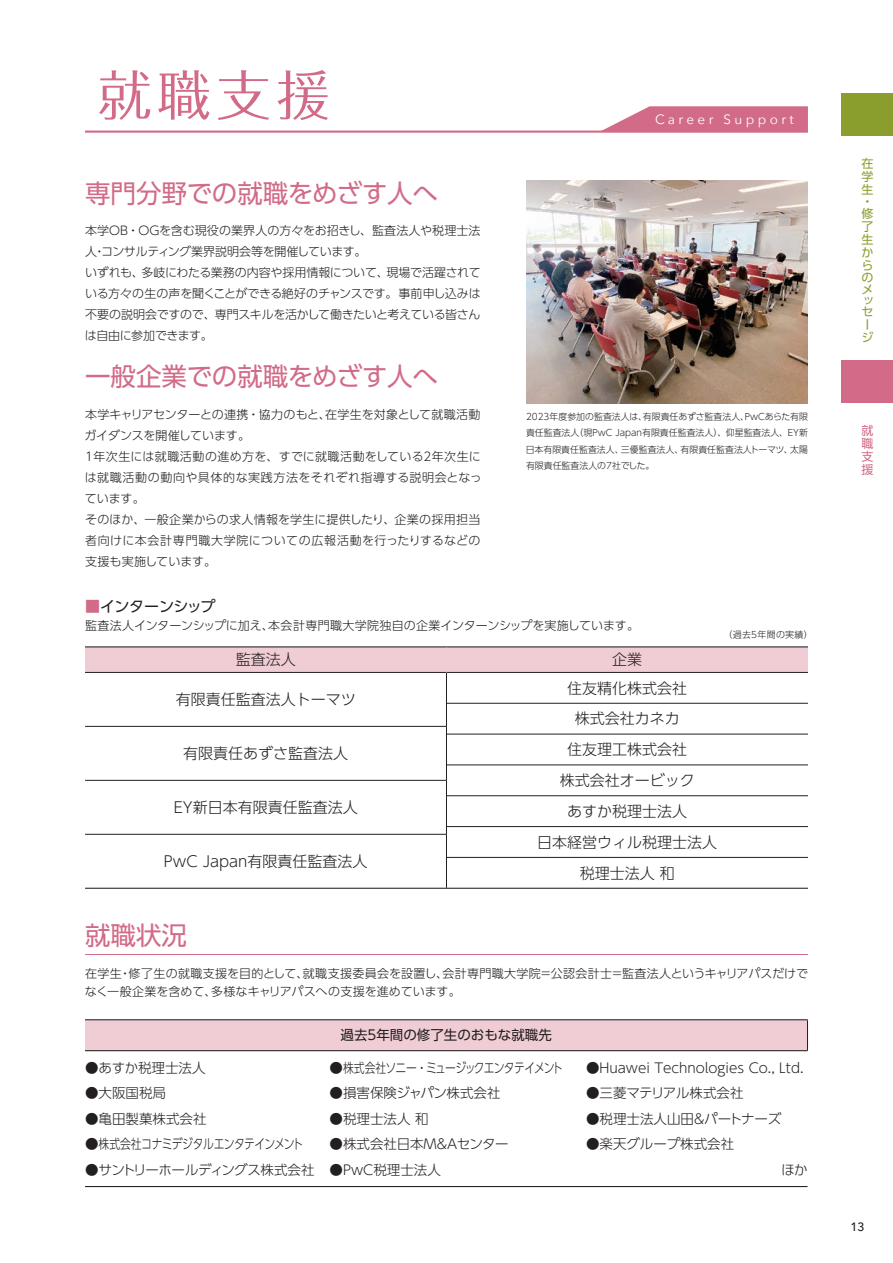
<style>
.page{position:relative;width:893px;height:1263px;background:#fff}
.page>*{position:absolute;margin:0;border:0;box-sizing:border-box;transform-origin:0 0}
.t1{font:54px "Folk Pro";color:#d26b87}
.t2{font:25.5px "UD Shin Go Pr 6 N";color:#d26b87}
.t3{font:300 15px/30.9px "UD Shin Go Pr 6 N";color:#231f20;text-align:center}
.t4{font:15px "UD Shin Go Pr 6 N";letter-spacing:-.03em;color:#231f20}
.t5{font:300 13.5px "UD Shin Go Pr 6 N";color:#231f20}
.t6{font:300 13.5px "UD Shin Go Pr 6 N";letter-spacing:-.02em;color:#231f20}
.t7{font:300 13.5px "UD Shin Go Pr 6 N";letter-spacing:-.065em;color:#231f20}
.t8{font:300 13.5px "UD Shin Go Pr 6 N";letter-spacing:-.055em;color:#231f20}
.t9{font:13.5px "UD Shin Go Pr 6 N";color:#231f20}
.t10{font:13.5px "Avenir Next";letter-spacing:.25em;color:#fff}
.t11{font:300 12px/21px "UD Shin Go Pr 6 N";letter-spacing:.03em;color:#231f20}
.t12{font:300 12px/21px "UD Shin Go Pr 6 N";letter-spacing:-.02em;color:#231f20}
.t13{font:300 12px/18px "UD Shin Go Pr 6 N";color:#231f20}
.t14{font:12px/12.6px "UD Shin Go Pr 6 N";color:#899e2c}
.t15{font:12px/12.9px "UD Shin Go Pr 6 N";color:#d26b87;text-align:justify}
.t16{font:500 12px "Avenir Next LT Pro";color:#231f20}
.t17{font:300 9px/16.5px "UD Shin Go Pr 6 N";color:#231f20;text-align:justify}
.t18{font:300 9px "UD Shin Go Pr 6 N";letter-spacing:.03em;color:#231f20}
.s1{color:#d26b87}
</style>
<div class="page">
<div style="left:842px;top:94px;width:51px;height:42px;background:#899e2c"></div>
<div style="left:842px;top:361px;width:51px;height:42px;background:#d26b87"></div>
<img style="left:526px;top:180px;width:282px;height:223px">
<div style="left:85px;top:647px;width:361px;height:25px;background:#f0cdd5"></div>
<hr style="left:85px;top:646px;width:362px;height:1px;background:#231f20">
<hr style="left:85px;top:888px;width:362px;height:1px;background:#231f20">
<hr style="left:85px;top:672px;width:362px;height:1px;background:#231f20">
<hr style="left:85px;top:726px;width:362px;height:1px;background:#231f20">
<hr style="left:85px;top:780px;width:362px;height:1px;background:#231f20">
<hr style="left:85px;top:834px;width:362px;height:1px;background:#231f20">
<hr style="left:446px;top:673px;width:1px;height:53px;background:#231f20">
<hr style="left:446px;top:727px;width:1px;height:53px;background:#231f20">
<hr style="left:446px;top:780px;width:1px;height:54px;background:#231f20">
<hr style="left:446px;top:834px;width:1px;height:54px;background:#231f20">
<div style="left:446px;top:647px;width:362px;height:25px;background:#f0cdd5"></div>
<hr style="left:446px;top:646px;width:362px;height:1px;background:#231f20">
<hr style="left:446px;top:888px;width:362px;height:1px;background:#231f20">
<hr style="left:446px;top:672px;width:362px;height:1px;background:#231f20">
<hr style="left:446px;top:703px;width:362px;height:1px;background:#231f20">
<hr style="left:446px;top:734px;width:362px;height:1px;background:#231f20">
<hr style="left:446px;top:765px;width:362px;height:1px;background:#231f20">
<hr style="left:446px;top:795px;width:362px;height:1px;background:#231f20">
<hr style="left:446px;top:826px;width:362px;height:1px;background:#231f20">
<hr style="left:446px;top:857px;width:362px;height:1px;background:#231f20">
<hr style="left:85px;top:954px;width:723px;height:1px;background:#d26b87">
<div style="left:85px;top:1020px;width:722px;height:31px;background:#f0cdd5"></div>
<hr style="left:807px;top:1020px;width:1px;height:30px;background:#231f20">
<hr style="left:85px;top:1019px;width:723px;height:1px;background:#231f20">
<hr style="left:85px;top:1050px;width:723px;height:1px;background:#231f20">
<hr style="left:85px;top:1186px;width:722px;height:1px;background:#231f20">
<hr style="left:85px;top:131px;width:723px;height:2px;background:#d26b87">
<svg style="left:599px;top:106px;width:209px;height:25px;background:#d87f97"></svg>
<h1 class="t1" style="left:98px;top:49px;width:234px">就職支援</h1>
<p class="t10" style="left:655px;top:108px;width:140px">Career Support</p>
<h2 class="t2" style="left:85px;top:172px;width:354px">専門分野での就職をめざす人へ</h2>
<p class="t12" style="left:85px;top:220px;width:397px">本学OB・OGを含む現役の業界人の方々をお招きし、監査法人や税理士法人・コンサルティング業界説明会等を開催しています。<br>いずれも、多岐にわたる業務の内容や採用情報について、現場で活躍されている方々の生の声を聞くことができる絶好のチャンスです。事前申し込みは不要の説明会ですので、専門スキルを活かして働きたいと考えている皆さんは自由に参加できます。</p>
<h2 class="t2" style="left:85px;top:356px;width:354px">一般企業での就職をめざす人へ</h2>
<p class="t11" style="left:85px;top:403px;width:399px">本学キャリアセンターとの連携・協力のもと、在学生を対象として就職活動ガイダンスを開催しています。<br>1年次生には就職活動の進め方を、すでに就職活動をしている2年次生には就職活動の動向や具体的な実践方法をそれぞれ指導する説明会となっています。<br>そのほか、一般企業からの求人情報を学生に提供したり、企業の採用担当者向けに本会計専門職大学院についての広報活動を行ったりするなどの支援も実施しています。</p>
<p class="t17" style="left:526px;top:408px;width:284px">2023年度参加の監査法人は、有限責任あずさ監査法人、PwCあらた有限責任監査法人（現PwC Japan有限責任監査法人）、仰星監査法人、EY新日本有限責任監査法人、三優監査法人、有限責任監査法人トーマツ、太陽有限責任監査法人の7社でした。</p>
<p class="t4" style="left:85px;top:594px;width:132px"><span class="s1">■</span>インターンシップ</p>
<p class="t13" style="left:85px;top:616px;width:555px">監査法人インターンシップに加え、本会計専門職大学院独自の企業インターンシップを実施しています。</p>
<p class="t18" style="left:723px;top:627px;width:91px">（過去5年間の実績）</p>
<p class="t3" style="left:236px;top:644px;width:61px">監査法人</p>
<p class="t3" style="left:176px;top:683px;width:181px">有限責任監査法人トーマツ</p>
<p class="t3" style="left:183px;top:737px;width:166px">有限責任あずさ監査法人</p>
<p class="t3" style="left:174px;top:791px;width:186px">EY新日本有限責任監査法人</p>
<p class="t3" style="left:164px;top:845px;width:205px">PwC Japan有限責任監査法人</p>
<p class="t3" style="left:567px;top:645px;width:121px;line-height:28.2px">企業<br>住友精化株式会社</p>
<p class="t3" style="left:537px;top:703px;width:181px">株式会社カネカ<br>住友理工株式会社<br>株式会社オービック<br>あすか税理士法人<br>日本経営ウィル税理士法人税理士法人和</p>
<h2 class="t2" style="left:85px;top:914px;width:103px">就職状況</h2>
<p class="t13" style="left:85px;top:963px;width:725px">在学生・修了生の就職支援を目的として、就職支援委員会を設置し、会計専門職大学院＝公認会計士＝監査法人というキャリアパスだけでなく一般企業を含めて、多様なキャリアパスへの支援を進めています。</p>
<p class="t9" style="left:341px;top:1024px;width:213px">過去5年間の修了生のおもな就職先</p>
<p class="t5" style="left:85px;top:1057px;width:122px">●あすか税理士法人</p>
<p class="t7" style="left:330px;top:1057px;width:235px">●株式会社ソニー・ミュージックエンタテイメント</p>
<p class="t5" style="left:586px;top:1057px;width:219px">●Huawei Technologies Co., Ltd.</p>
<p class="t5" style="left:85px;top:1082px;width:82px">●大阪国税局</p>
<p class="t5" style="left:330px;top:1082px;width:173px">●損害保険ジャパン株式会社</p>
<p class="t5" style="left:586px;top:1082px;width:159px">●三菱マテリアル株式会社</p>
<p class="t5" style="left:85px;top:1108px;width:123px">●亀田製菓株式会社</p>
<p class="t5" style="left:330px;top:1108px;width:100px">●税理士法人和</p>
<p class="t5" style="left:586px;top:1108px;width:197px">●税理士法人山田＆パートナーズ</p>
<p class="t8" style="left:85px;top:1133px;width:220px">●株式会社コナミデジタルエンタテインメント</p>
<p class="t6" style="left:330px;top:1133px;width:181px">●株式会社日本M&amp;Aセンター</p>
<p class="t5" style="left:586px;top:1133px;width:150px">●楽天グループ株式会社</p>
<p class="t6" style="left:85px;top:1159px;width:357px">●サントリーホールディングス株式会社 ●PwC税理士法人</p>
<p class="t5" style="left:781px;top:1159px;width:28px">ほか</p>
<p class="t14" style="left:861px;top:157px;width:13px">在学生・修了生からのメ</p>
<p class="t14" style="left:861px;top:294px;width:13px;line-height:11.4px">ッセ</p>
<p class="t14" style="left:861px;top:318px;width:13px">ージ</p>
<p class="t15" style="left:861px;top:424px;width:13px">就職支援</p>
<p class="t16" style="left:850px;top:1219px;width:16px">13</p>
</div>
